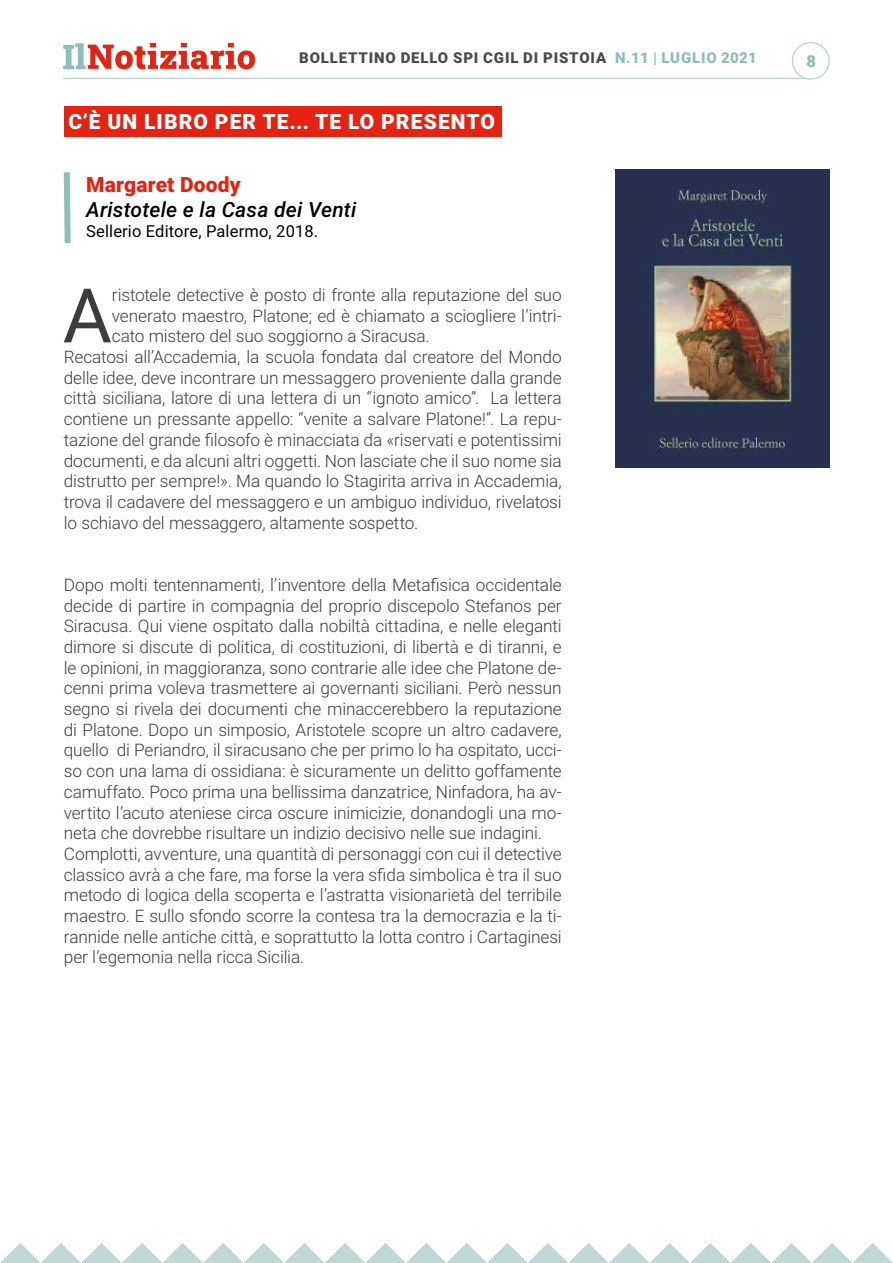
<style>
.page{position:relative;width:893px;height:1263px;background:#fff}
.page>*{position:absolute;margin:0;border:0;box-sizing:border-box;transform-origin:0 0}
.t1{font:75.45px "Roboto";color:#3c3c3b}
.t2{font:900 21px "Roboto";letter-spacing:.055em;color:#fff}
.t3{font:italic 500 21px "Roboto";letter-spacing:.01em;color:#000}
.t4{font:900 21px "Roboto";letter-spacing:.01em;color:#e42313}
.t5{font:300 17.25px/20.7px "Roboto";letter-spacing:-.005em;color:#3c3c3b}
.t6{font:16.5px "Roboto";letter-spacing:.01em;color:#000}
.t7{font:900 16.5px "Roboto";color:#8cbeba}
.t8{font:900 15px "Roboto";letter-spacing:.055em;color:#4a4a49}
.s1{color:#8cbeba}
</style>
<div class="page">
<svg style="left:63px;top:43px;width:192px;height:26px"></svg>
<hr style="left:63px;top:78px;width:748px;height:1px;background:#bfd8d6">
<div style="left:792px;top:42px;width:38px;height:38px;border:2px solid #bfd8d6;border-radius:50%"></div>
<svg style="left:0;top:1243px;width:893px;height:20px"></svg>
<img style="left:616px;top:169px;width:213px;height:299px">
<svg style="left:63px;top:172px;width:8px;height:71px"></svg>
<div style="left:64px;top:106px;width:438px;height:31px;background:#e42313"></div>
<p class="t8" style="left:299px;top:47px;width:459px">BOLLETTINO DELLO SPI CGIL DI PISTOIA <span class="s1">N.11 | LUGLIO 2021</span></p>
<p class="t7" style="left:806px;top:49px;width:11px">8</p>
<p class="t2" style="left:68px;top:107px;width:428px">C’È UN LIBRO PER TE... TE LO PRESENTO</p>
<p class="t4" style="left:86px;top:170px;width:156px">Margaret Doody</p>
<p class="t3" style="left:86px;top:195px;width:272px">Aristotele e la Casa dei Venti</p>
<p class="t6" style="left:86px;top:219px;width:234px">Sellerio Editore, Palermo, 2018.</p>
<h1 class="t1" style="left:63px;top:263px;width:51px">A</h1>
<p class="t5" style="left:112px;top:284px;width:451px">ristotele detective è posto di fronte alla reputazione del suo</p>
<p class="t5" style="left:112px;top:305px;width:451px">venerato maestro, Platone; ed è chiamato a sciogliere l’intri-</p>
<p class="t5" style="left:112px;top:325px;width:319px">cato mistero del suo soggiorno a Siracusa.</p>
<p class="t5" style="left:64px;top:346px;width:499px">Recatosi all’Accademia, la scuola fondata dal creatore del Mondo</p>
<p class="t5" style="left:64px;top:367px;width:499px">delle idee, deve incontrare un messaggero proveniente dalla grande</p>
<p class="t5" style="left:64px;top:387px;width:499px">città siciliana, latore di una lettera di un “ignoto amico”. La lettera</p>
<p class="t5" style="left:64px;top:408px;width:499px">contiene un pressante appello: “venite a salvare Platone!”. La repu-</p>
<p class="t5" style="left:64px;top:429px;width:499px">tazione del grande filosofo è minacciata da «riservati e potentissimi</p>
<p class="t5" style="left:64px;top:449px;width:499px">documenti, e da alcuni altri oggetti. Non lasciate che il suo nome sia</p>
<p class="t5" style="left:64px;top:470px;width:499px">distrutto per sempre!». Ma quando lo Stagirita arriva in Accademia,</p>
<p class="t5" style="left:64px;top:491px;width:499px">trova il cadavere del messaggero e un ambiguo individuo, rivelatosi</p>
<p class="t5" style="left:64px;top:512px;width:356px">lo schiavo del messaggero, altamente sospetto.</p>
<p class="t5" style="left:64px;top:574px;width:499px">Dopo molti tentennamenti, l’inventore della Metafisica occidentale decide di partire in compagnia del proprio discepolo Stefanos per Siracusa. Qui viene ospitato dalla nobiltà cittadina, e nelle eleganti dimore si discute di politica, di costituzioni, di libertà e di tiranni, e le opinioni, in maggioranza, sono contrarie alle idee che Platone de&shy;cenni prima voleva trasmettere ai governanti siciliani. Però nessun segno si rivela dei documenti che minaccerebbero la reputazione di Platone. Dopo un simposio, Aristotele scopre un altro cadavere, quello di Periandro, il siracusano che per primo lo ha ospitato, ucci&shy;so con una lama di ossidiana: è sicuramente un delitto goffamente camuffato. Poco prima una bellissima danzatrice, Ninfadora, ha av&shy;vertito l’acuto ateniese circa oscure inimicizie, donandogli una mo&shy;neta che dovrebbe risultare un indizio decisivo nelle sue indagini.<br>Complotti, avventure, una quantità di personaggi con cui il detective classico avrà a che fare, ma forse la vera sfida simbolica è tra il suo metodo di logica della scoperta e l’astratta visionarietà del terribile maestro. E sullo sfondo scorre la contesa tra la democrazia e la ti&shy;rannide nelle antiche città, e soprattutto la lotta contro i Cartaginesi per l’egemonia nella ricca Sicilia.</p>
</div>
